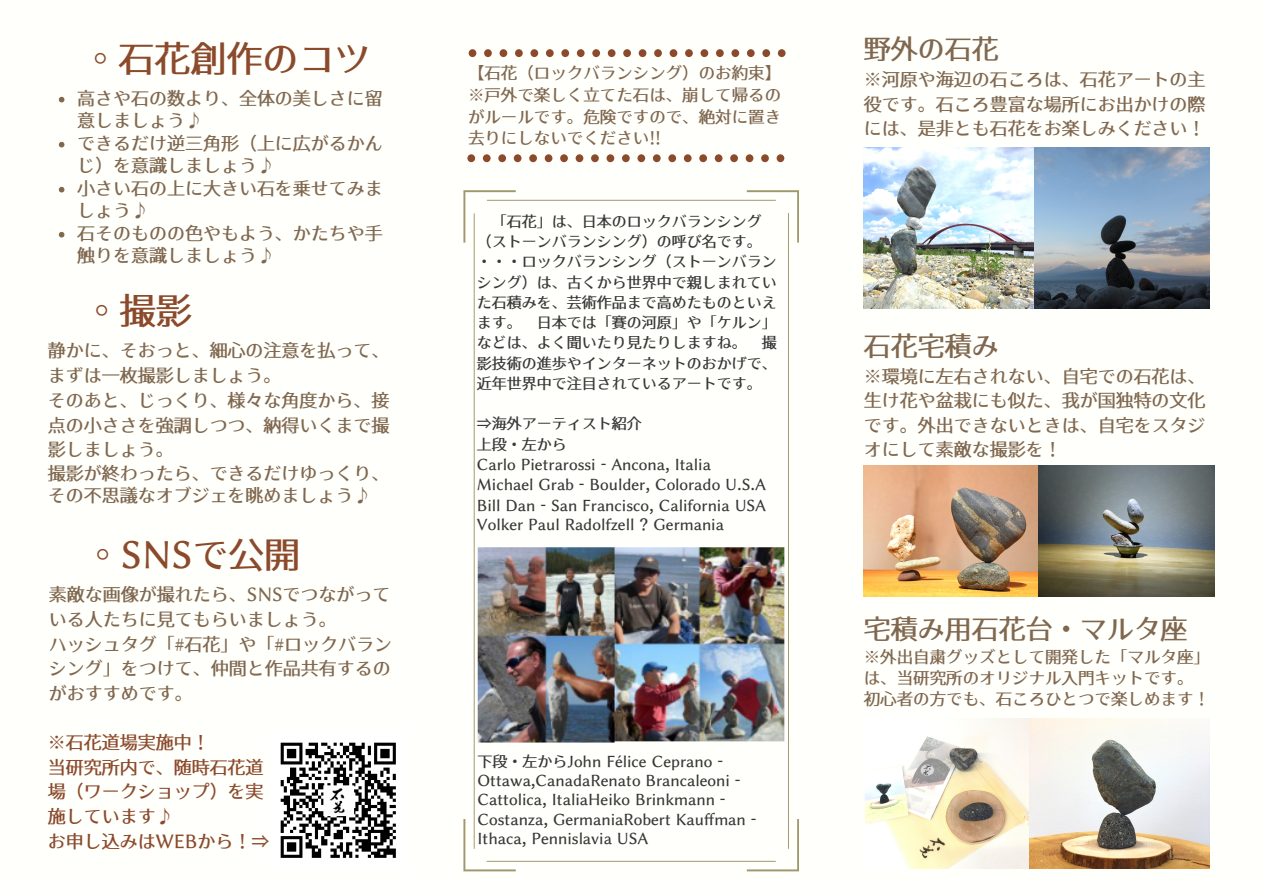
<style>
.page{position:relative;width:1263px;height:894px;background:#fff}
.page>*{position:absolute;margin:0;border:0;box-sizing:border-box;transform-origin:0 0}
.t1{font:36px "ttf Gen Ei Late Min Medium";color:#8b4a2b}
.t2{font:27px "ttf Gen Ei Late Min Medium";color:#80684f}
.t3{font:18px/22.5px "ttf Gen Ei Late Min Medium";color:#80684f}
.t4{font:18px/24.8px "ttf Gen Ei Late Min Medium";color:#8b4a2b}
.t5{font:16.5px/21.8px "ttf Gen Ei Late Min Medium";color:#80684f}
.t6{font:15px/20.2px "ttf Gen Ei Late Min Medium";color:#393836}
</style>
<div class="page">
<img style="left:280px;top:742px;width:116px;height:116px">
<svg style="left:463px;top:190px;width:336px;height:681px"></svg>
<img style="left:468px;top:546px;width:331px;height:214px">
<img style="left:864px;top:718px;width:165px;height:149px">
<img style="left:1029px;top:718px;width:180px;height:149px">
<img style="left:864px;top:465px;width:350px;height:131px">
<img style="left:864px;top:147px;width:171px;height:161px">
<img style="left:1035px;top:147px;width:174px;height:161px">
<svg style="left:59px;top:97px;width:5px;height:5px"></svg>
<svg style="left:59px;top:142px;width:5px;height:5px"></svg>
<svg style="left:59px;top:187px;width:5px;height:5px"></svg>
<svg style="left:59px;top:232px;width:5px;height:5px"></svg>
<svg style="left:467px;top:154px;width:317px;height:8px"></svg>
<svg style="left:469px;top:49px;width:317px;height:8px"></svg>
<h1 class="t1" style="left:46px;top:40px;width:325px">　◦石花創作のコツ</h1>
<p class="t3" style="left:77px;top:87px;width:307px">高さや石の数より、全体の美しさに留意しましょう♪<br>できるだけ逆三角形（上に広がるかんじ）を意識しましょう♪<br>小さい石の上に大きい石を乗せてみましょう♪<br>石そのものの色やもよう、かたちや手触りを意識しましょう♪</p>
<h1 class="t1" style="left:48px;top:293px;width:145px">　◦撮影</h1>
<p class="t3" style="left:48px;top:338px;width:343px;line-height:24.2px">静かに、そおっと、細心の注意を払って、まずは一枚撮影しましょう。<br>そのあと、じっくり、様々な角度から、接点の小ささを強調しつつ、納得いくまで撮影しましょう。<br>撮影が終わったら、できるだけゆっくり、その不思議なオブジェを眺めましょう♪</p>
<h1 class="t1" style="left:49px;top:536px;width:253px">　◦SNSで公開</h1>
<p class="t3" style="left:49px;top:581px;width:345px;line-height:24.8px">素敵な画像が撮れたら、SNSでつながっている人たちに見てもらいましょう。<br>ハッシュタグ「#石花」や「#ロックバランシング」をつけて、仲間と作品共有するのがおすすめです。</p>
<p class="t4" style="left:48px;top:729px;width:223px">※石花道場実施中！<br>当研究所内で、随時石花道場（ワークショップ）を実施しています♪<br>お申し込みはWEBから！⇒</p>
<p class="t5" style="left:468px;top:62px;width:315px;text-align:justify">【石花（ロックバランシング）のお約束】※戸外で楽しく立てた石は、崩して帰るのがルールです。危険ですので、絶対に置き去りにしないでください!!</p>
<p class="t6" style="left:477px;top:211px;width:301px;text-indent:15px">「石花」は、日本のロックバランシング（ストーンバランシング）の呼び名です。・・・ロックバランシング（ストーンバランシング）は、古くから世界中で親しまれていた石積みを、芸術作品まで高めたものといえます。 日本では「賽の河原」や「ケルン」などは、よく聞いたり見たりしますね。 撮影技術の進歩やインターネットのおかげで、近年世界中で注目されているアートです。</p>
<p class="t6" style="left:477px;top:413px;width:291px">⇒海外アーティスト紹介<br>上段・左から<br>Carlo Pietrarossi - Ancona, Italia<br>Michael Grab - Boulder, Colorado U.S.A<br>Bill Dan - San Francisco, California USA<br>Volker Paul Radolfzell ? Germania</p>
<p class="t6" style="left:477px;top:751px;width:280px;line-height:19px">下段・左からJohn Félice Ceprano -<br>Ottawa,CanadaRenato Brancaleoni -<br>Cattolica, ItaliaHeiko Brinkmann -<br>Costanza, GermaniaRobert Kauffman -<br>Ithaca, Pennislavia USA</p>
<h2 class="t2" style="left:864px;top:35px;width:136px">野外の石花</h2>
<p class="t3" style="left:864px;top:67px;width:343px;line-height:24.5px;text-align:justify">※河原や海辺の石ころは、石花アートの主役です。石ころ豊富な場所にお出かけの際には、是非とも石花をお楽しみください！</p>
<h2 class="t2" style="left:864px;top:332px;width:136px">石花宅積み</h2>
<p class="t3" style="left:864px;top:364px;width:343px;line-height:24.5px;text-align:justify">※環境に左右されない、自宅での石花は、生け花や盆栽にも似た、我が国独特の文化です。外出できないときは、自宅をスタジオにして素敵な撮影を！</p>
<h2 class="t2" style="left:864px;top:614px;width:325px">宅積み用石花台・マルタ座</h2>
<p class="t5" style="left:864px;top:646px;width:348px;line-height:21px">※外出自粛グッズとして開発した「マルタ座」は、当研究所のオリジナル入門キットです。初心者の方でも、石ころひとつで楽しめます！</p>
</div>
